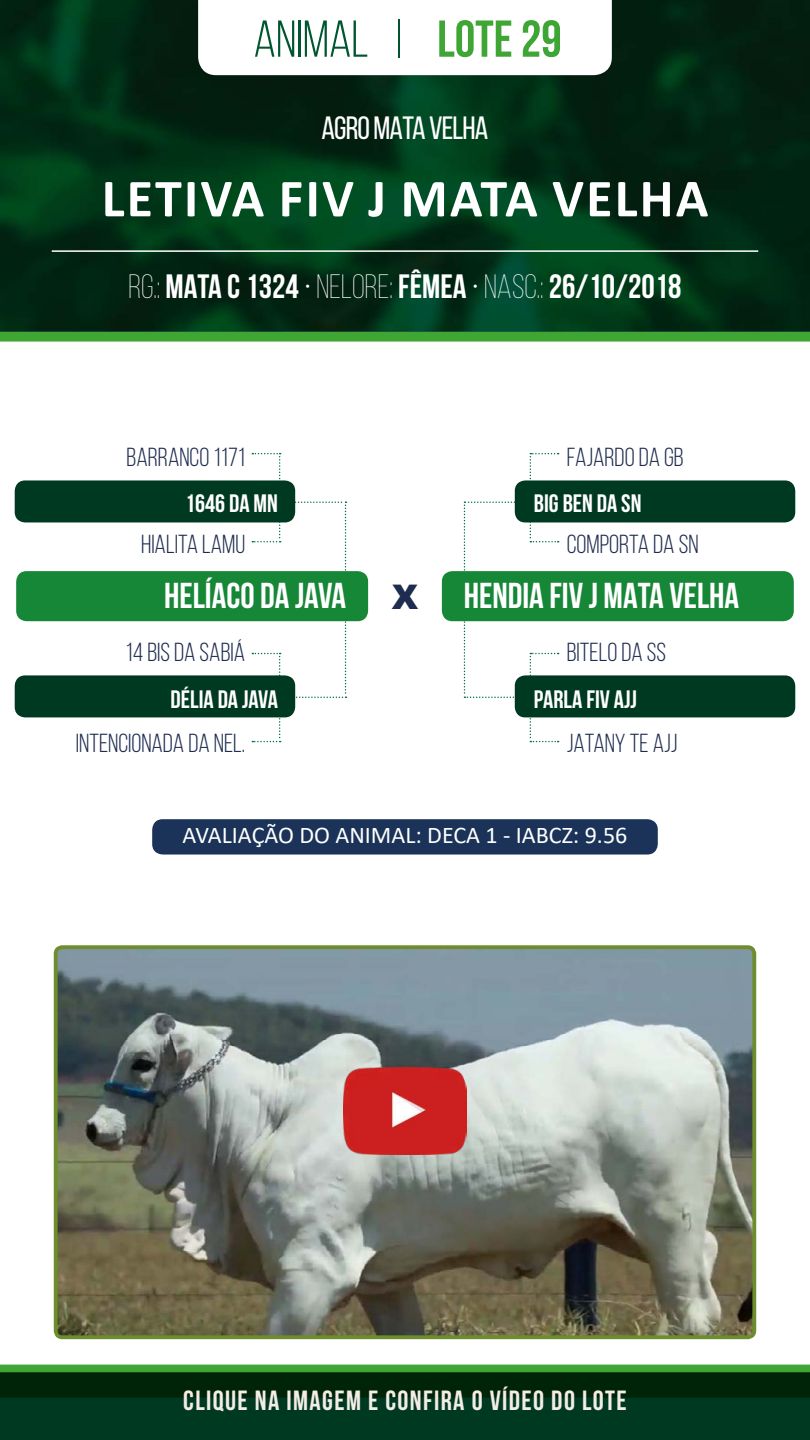
<style>
.page{position:relative;width:810px;height:1440px;background:#fff}
.page>*{position:absolute;margin:0;border:0;box-sizing:border-box;transform-origin:0 0}
.t1{font:700 54px "Calibri";letter-spacing:.04em;color:#fff}
.t2{font:51.75px "Bebas Neue";color:#005630}
.t3{font:700 36px "Bebas Neue";color:#fff}
.t4{font:900 33.9px "Arial";color:#1e2c50}
.t5{font:700 33.75px "Bebas Neue";color:#fff}
.t6{font:32.25px "Bebas Neue";letter-spacing:-.025em;color:#fff}
.t7{font:700 27.75px "Bebas Neue";letter-spacing:.05em;color:#f3ede6}
.t8{font:26.1px "Bebas Neue";color:#1e2c50}
.t9{font:700 25.2px "Bebas Neue";color:#fff}
.t10{font:24px "Calibri";color:#fff}
.s1{color:#3fa535}
.s2{font-weight:300}
</style>
<div class="page">
<svg style="left:0;top:331px;width:810px;height:11px;background:#42a03c"></svg>
<div style="left:0;top:1365px;width:810px;height:7px;background:#3fa535"></div>
<img style="left:0;top:0;width:810px;height:331px">
<hr style="left:52px;top:250px;width:706px;height:2px;background:#fff">
<svg style="left:0;top:1372px;width:810px;height:68px;background:#003117"></svg>
<svg style="left:464px;top:453px;width:95px;height:289px"></svg>
<div style="left:442px;top:571px;width:352px;height:50px;background:#168637;border-radius:11px"></div>
<div style="left:515px;top:480px;width:280px;height:42px;background:#003922;border-radius:10px"></div>
<div style="left:515px;top:675px;width:280px;height:42px;background:#003922;border-radius:10px"></div>
<svg style="left:252px;top:453px;width:95px;height:289px"></svg>
<div style="left:16px;top:571px;width:352px;height:50px;background:#168637;border-radius:11px"></div>
<div style="left:15px;top:480px;width:280px;height:42px;background:#003922;border-radius:10px"></div>
<div style="left:15px;top:675px;width:280px;height:42px;background:#003922;border-radius:10px"></div>
<svg style="left:198px;top:0;width:414px;height:75px"></svg>
<img style="left:59px;top:950px;width:692px;height:384px">
<div style="left:54px;top:945px;width:702px;height:394px;border:4px solid #6e8d2c;border-radius:7px"></div>
<div style="left:152px;top:819px;width:506px;height:36px;background:#1b3358;border-radius:10px"></div>
<img style="left:344px;top:1068px;width:122px;height:86px">
<h2 class="t2" style="left:253px;top:11px;width:310px">ANIMAL | <span class="s1">LOTE 29</span></h2>
<p class="t6" style="left:321px;top:110px;width:169px">AGRO MATA VELHA</p>
<h1 class="t1" style="left:102px;top:160px;width:608px">LETIVA FIV J MATA VELHA</h1>
<p class="t5" style="left:128px;top:268px;width:555px"><span class="s2">RG.:</span> MATA C 1324 <span class="s2">• NELORE:</span> FÊMEA <span class="s2">• NASC.:</span> 26/10/2018</p>
<p class="t8" style="left:127px;top:443px;width:120px">BARRANCO 1171</p>
<p class="t8" style="left:567px;top:443px;width:119px">FAJARDO DA GB</p>
<p class="t9" style="left:185px;top:489px;width:94px">1646 DA MN</p>
<p class="t8" style="left:141px;top:530px;width:106px">HIALITA LAMU</p>
<p class="t9" style="left:534px;top:489px;width:109px">BIG BEN DA SN</p>
<p class="t8" style="left:567px;top:530px;width:133px">COMPORTA DA SN</p>
<h3 class="t3" style="left:164px;top:575px;width:184px">HELÍACO DA JAVA</h3>
<p class="t4" style="left:392px;top:573px;width:28px">X</p>
<h3 class="t3" style="left:464px;top:575px;width:277px">HENDIA FIV J MATA VELHA</h3>
<p class="t8" style="left:125px;top:638px;width:121px">14 BIS DA SABIÁ</p>
<p class="t8" style="left:567px;top:638px;width:101px">BITELO DA SS</p>
<p class="t9" style="left:171px;top:686px;width:109px">DÉLIA DA JAVA</p>
<p class="t8" style="left:76px;top:729px;width:171px">INTENCIONADA DA NEL.</p>
<p class="t9" style="left:534px;top:686px;width:105px">PARLA FIV AJJ</p>
<p class="t8" style="left:567px;top:729px;width:112px">JATANY TE AJJ</p>
<p class="t10" style="left:183px;top:819px;width:446px">AVALIAÇÃO DO ANIMAL: DECA 1 - IABCZ: 9.56</p>
<p class="t7" style="left:183px;top:1385px;width:445px">CLIQUE NA IMAGEM E CONFIRA O VÍDEO DO LOTE</p>
</div>
